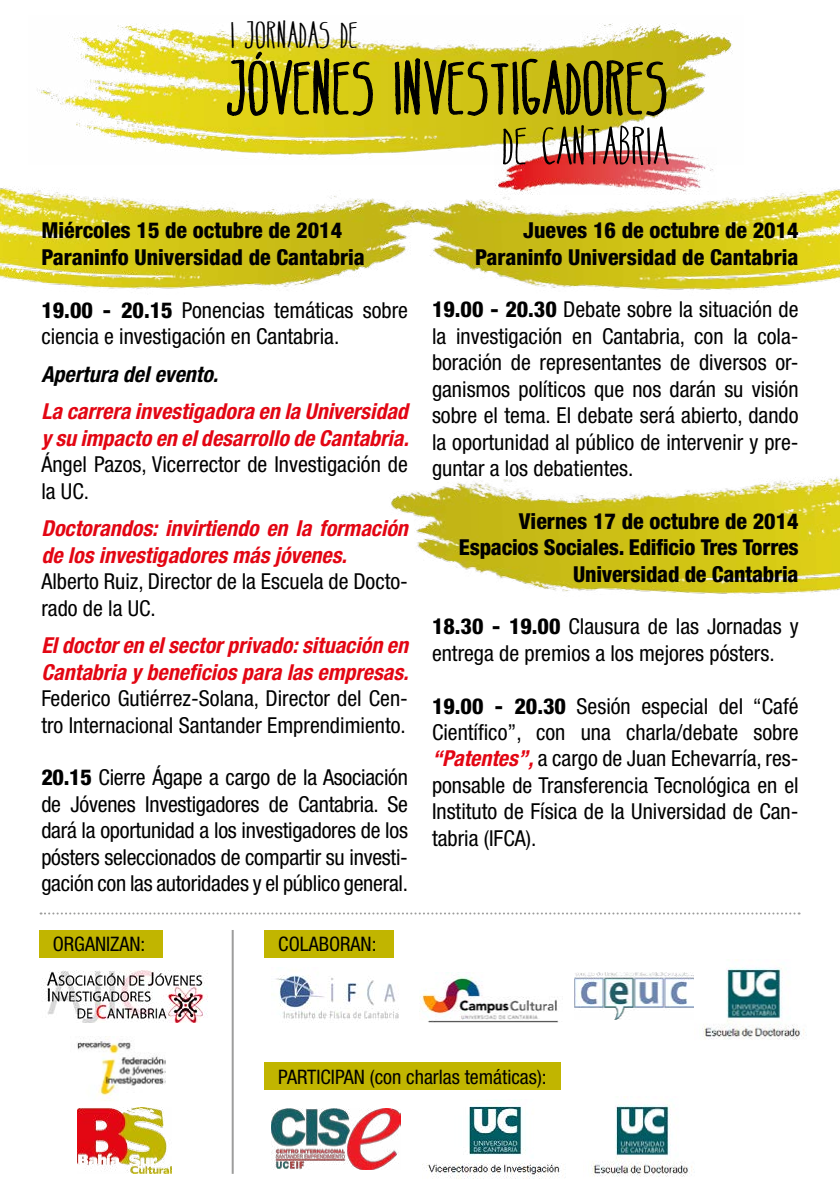
<style>
.page{position:relative;width:840px;height:1191px;background:#fff}
.page>*{position:absolute;margin:0;border:0;box-sizing:border-box;transform-origin:0 0}
.t1{font:74.6px "Belta";color:#000}
.t2{font:53px "Belta";color:#000}
.t3{font:37.4px "Belta";color:#000}
.t4{font:condensed 22px/26.4px "Helvetica Neue";color:#000}
.t5{font:italic 700 condensed 22px/26.4px "Helvetica Neue";color:#e30613}
.t6{font:800 condensed 22px/26.4px "Helvetica Neue";color:#000;text-align:right}
.t7{font:italic 700 condensed 22px "Helvetica Neue";color:#000}
.t8{font:condensed 20px "Helvetica Neue";color:#000}
.s1{font-weight:800}
.s2{font-weight:700;font-style:italic;color:#e30613}
</style>
<div class="page">
<div style="left:40px;top:930px;width:122px;height:27px;background:#c1b500"></div>
<div style="left:264px;top:930px;width:129px;height:27px;background:#c1b500"></div>
<div style="left:264px;top:1062px;width:296px;height:27px;background:#c1b500"></div>
<img style="left:0;top:186px;width:400px;height:103px">
<img style="left:391px;top:477px;width:448px;height:117px">
<img style="left:400px;top:188px;width:439px;height:102px">
<img style="left:494px;top:164px;width:222px;height:30px">
<img style="left:37px;top:23px;width:695px;height:141px">
<svg style="left:226px;top:51px;width:147px;height:67px;background:#b6ac19"></svg>
<svg style="left:392px;top:58px;width:274px;height:60px;background:#a59a12"></svg>
<img style="left:591px;top:1096px;width:104px;height:81px">
<img style="left:422px;top:1105px;width:144px;height:74px">
<img style="left:271px;top:1108px;width:129px;height:61px">
<img style="left:574px;top:972px;width:118px;height:47px">
<img style="left:271px;top:975px;width:128px;height:46px">
<img style="left:419px;top:976px;width:140px;height:46px">
<img style="left:702px;top:959px;width:105px;height:81px">
<img style="left:41px;top:970px;width:167px;height:52px">
<img style="left:77px;top:1036px;width:88px;height:65px">
<img style="left:77px;top:1108px;width:94px;height:65px">
<hr style="left:231px;top:930px;width:2px;height:243px;background:#9d9d9c">
<svg style="left:41px;top:912px;width:758px;height:2px"></svg>
<h3 class="t3" style="left:231px;top:15px;width:129px">I JORNADAS DE</h3>
<h1 class="t1" style="left:227px;top:49px;width:444px">JÓVENES INVESTIGADORES</h1>
<h2 class="t2" style="left:502px;top:118px;width:169px">DE CANTABRIA</h2>
<p class="t6" style="left:41px;top:217px;width:325px;text-align:left">Miércoles 15 de octubre de 2014<br>Paraninfo Universidad de Cantabria</p>
<p class="t4" style="left:41px;top:296px;width:368px"><span class="s1">19.00 - 20.15</span> Ponencias temáticas sobre ciencia e investigación en Cantabria.</p>
<p class="t7" style="left:41px;top:360px;width:178px">Apertura del evento.</p>
<p class="t5" style="left:41px;top:398px;width:369px">La carrera investigadora en la Universidad y su impacto en el desarrollo de Cantabria.</p>
<p class="t4" style="left:41px;top:451px;width:368px">Ángel Pazos, Vicerrector de Investigación de la UC.</p>
<p class="t5" style="left:41px;top:515px;width:368px">Doctorandos: invirtiendo en la formación de los investigadores más jóvenes.</p>
<p class="t4" style="left:41px;top:568px;width:368px">Alberto Ruiz, Director de la Escuela de Docto&shy;rado de la UC.</p>
<p class="t5" style="left:41px;top:632px;width:368px">El doctor en el sector privado: situación en<br>Cantabria y beneficios para las empresas.</p>
<p class="t4" style="left:41px;top:685px;width:368px">Federico Gutiérrez-Solana, Director del Cen&shy;tro Internacional Santander Emprendimiento.</p>
<p class="t4" style="left:41px;top:764px;width:368px;text-align:justify"><span class="s1">20.15</span> Cierre Ágape a cargo de la Asociación de Jóvenes Investigadores de Cantabria. Se dará la oportunidad a los investigadores de los pósters seleccionados de compartir su investi&shy;gación con las autoridades y el público general.</p>
<p class="t8" style="left:53px;top:932px;width:94px">ORGANIZAN:</p>
<p class="t8" style="left:278px;top:932px;width:100px">COLABORAN:</p>
<p class="t6" style="left:474px;top:217px;width:325px">Jueves 16 de octubre de 2014<br>Paraninfo Universidad de Cantabria</p>
<p class="t4" style="left:432px;top:296px;width:368px;text-align:justify"><span class="s1">19.00 - 20.30</span> Debate sobre la situación de la investigación en Cantabria, con la cola&shy;boración de representantes de diversos or&shy;ganismos políticos que nos darán su visión sobre el tema. El debate será abierto, dando la oportunidad al público de intervenir y pre&shy;guntar a los debatientes.</p>
<p class="t6" style="left:458px;top:507px;width:341px">Viernes 17 de octubre de 2014<br>Espacios Sociales. Edificio Tres Torres<br>Universidad de Cantabria</p>
<p class="t4" style="left:432px;top:613px;width:368px"><span class="s1">18.30 - 19.00</span> Clausura de las Jornadas y entrega de premios a los mejores pósters.</p>
<p class="t4" style="left:432px;top:692px;width:368px;text-align:justify"><span class="s1">19.00 - 20.30</span> Sesión especial del “Café Científico”, con una charla/debate sobre <span class="s2">“Patentes”,</span> a cargo de Juan Echevarría, res&shy;ponsable de Transferencia Tecnológica en el Instituto de Física de la Universidad de Can&shy;tabria (IFCA).</p>
<p class="t8" style="left:278px;top:1065px;width:270px">PARTICIPAN (con charlas temáticas):</p>
</div>
